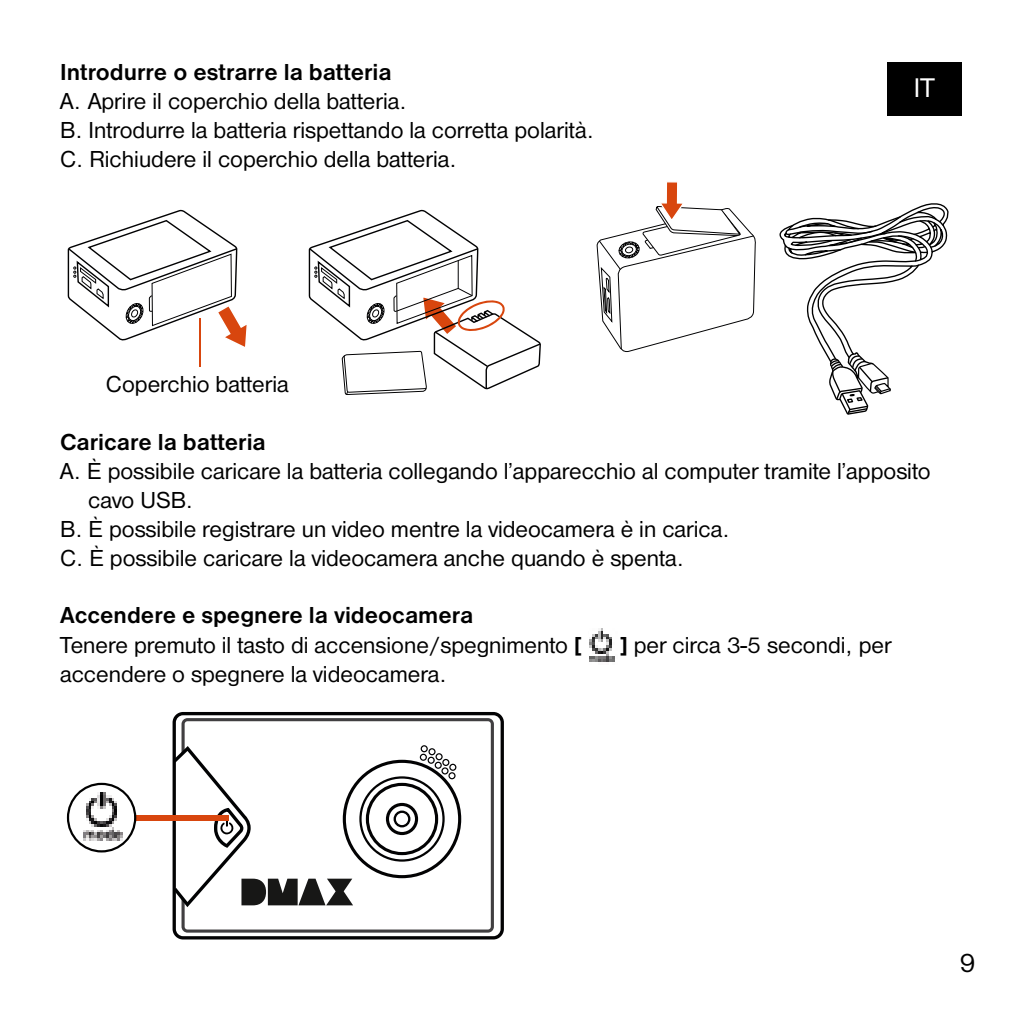
<style>
.page{position:relative;width:1021px;height:1021px;background:#fff}
.page>*{position:absolute;margin:0;border:0;box-sizing:border-box;transform-origin:0 0}
.t1{font:28px "Nimbus San D";color:#fff}
.t2{font:28px "Nimbus San DCE";color:#000}
.t3{font:24px/28.8px "Nimbus San D";color:#000}
.t4{font:700 24px "Nimbus San D";color:#000}
.s1{font-weight:700}
</style>
<div class="page">
<div style="left:887px;top:62px;width:74px;height:54px;background:#000"></div>
<svg style="left:779px;top:203px;width:170px;height:212px"></svg>
<svg style="left:67px;top:209px;width:180px;height:138px"></svg>
<svg style="left:596px;top:182px;width:160px;height:170px"></svg>
<hr style="left:199px;top:318px;width:2px;height:49px;background:#d8460e">
<svg style="left:308px;top:209px;width:233px;height:186px"></svg>
<img style="left:589px;top:628px;width:26px;height:34px">
<svg style="left:172px;top:712px;width:332px;height:227px"></svg>
<svg style="left:173px;top:745px;width:288px;height:162px"></svg>
<div style="left:102px;top:815px;width:126px;height:5px;background:#d8460e"></div>
<svg style="left:67px;top:782px;width:69px;height:70px"></svg>
<p class="t4" style="left:60px;top:59px;width:333px">Introdurre o estrarre la batteria</p>
<p class="t3" style="left:60px;top:87px;width:535px">A. Aprire il coperchio della batteria.<br>B. Introdurre la batteria rispettando la corretta polarità.<br>C. Richiudere il coperchio della batteria.</p>
<p class="t1" style="left:913px;top:72px;width:22px">IT</p>
<p class="t3" style="left:106px;top:370px;width:184px">Coperchio batteria</p>
<p class="t4" style="left:60px;top:429px;width:207px">Caricare la batteria</p>
<p class="t3" style="left:60px;top:457px;width:872px">A. È possibile caricare la batteria collegando l’apparecchio al computer tramite l’apposito</p>
<p class="t3" style="left:88px;top:486px;width:106px">cavo USB.</p>
<p class="t3" style="left:60px;top:514px;width:671px">B. È possibile registrare un video mentre la videocamera è in carica.</p>
<p class="t3" style="left:60px;top:543px;width:625px">C. È possibile caricare la videocamera anche quando è spenta.</p>
<p class="t3" style="left:60px;top:600px;width:524px;line-height:30px"><span class="s1">Accendere e spegnere la videocamera<br></span>Tenere premuto il tasto di accensione/spegnimento <span class="s1">[</span></p>
<p class="t3" style="left:619px;top:631px;width:273px"><span class="s1">]</span> per circa 3-5 secondi, per</p>
<p class="t3" style="left:60px;top:659px;width:388px">accendere o spegnere la videocamera.</p>
<p class="t2" style="left:959px;top:947px;width:18px">9</p>
</div>
